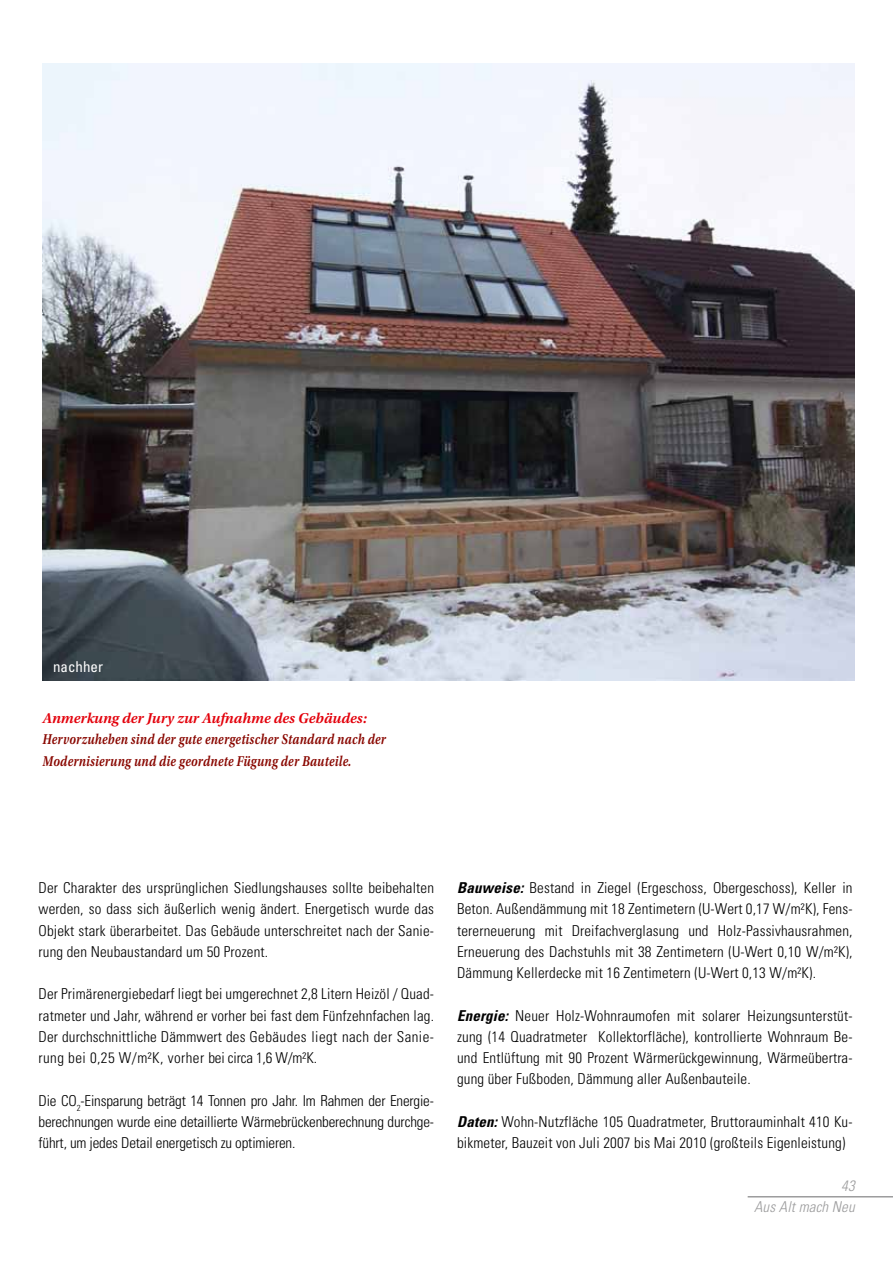
<style>
.page{position:relative;width:893px;height:1263px;background:#fff}
.page>*{position:absolute;margin:0;border:0;box-sizing:border-box;transform-origin:0 0}
.Mengentext{font:300 condensed 15px/21.3px "Univers";letter-spacing:.01em;color:#000;text-align:justify}
.Auszeichnung_Mengent{font:300 condensed 15px/21.3px "Univers";letter-spacing:.01em;color:#000;text-align:justify}
.t1{font:italic 600 15px "Utopia Std";letter-spacing:.02em;color:#890700;scale:.81 1}
.t2{font:italic 600 15px "Utopia Std";color:#e3000b}
.t3{font:italic 300 condensed 15px/21.3px "Univers";letter-spacing:.01em;color:#9c9c9d;text-align:right}
.Bildunterschrift{font:condensed 15px "Univers";color:#fff}
.s1{font-weight:700;font-style:italic}
</style>
<div class="page">
<hr style="left:748px;top:1196px;width:145px;height:1px;background:#9c9c9d">
<img style="left:43px;top:64px;width:812px;height:616px">
<p class="Bildunterschrift" style="left:53px;top:657px;width:51px">nachher</p>
<p class="t2" style="left:43px;top:710px;width:326px">Anmerkung der Jury zur Aufnahme des Gebäudes:</p>
<p class="t1" style="left:43px;top:731px;width:426px">Hervorzuheben sind der gute energetischer Standard nach der</p>
<p class="t1" style="left:43px;top:752px;width:383px">Modernisierung und die geordnete Fügung der Bauteile.</p>
<p class="Mengentext" style="left:39px;top:877px;width:397px">Der Charakter des ursprünglichen Siedlungshauses sollte beibehalten werden, so dass sich äußerlich wenig ändert. Energetisch wurde das Objekt stark überarbeitet. Das Gebäude unterschreitet nach der Sanie&shy;rung den Neubaustandard um 50 Prozent.</p>
<p class="Mengentext" style="left:39px;top:983px;width:397px">Der Primärenergiebedarf liegt bei umgerechnet 2,8 Litern Heizöl / Quad&shy;ratmeter und Jahr, während er vorher bei fast dem Fünfzehnfachen lag.<br>Der durchschnittliche Dämmwert des Gebäudes liegt nach der Sanie&shy;rung bei 0,25 W/m²K, vorher bei circa 1,6 W/m²K.</p>
<p class="Mengentext" style="left:39px;top:1090px;width:397px">Die CO<sub>2</sub>-Einsparung beträgt 14 Tonnen pro Jahr. Im Rahmen der Energie&shy;berechnungen wurde eine detaillierte Wärmebrückenberechnung durchge&shy;führt, um jedes Detail energetisch zu optimieren.</p>
<p class="Mengentext" style="left:457px;top:877px;width:397px"><span class="s1">Bauweise:</span> Bestand in Ziegel (Ergeschoss, Obergeschoss), Keller in Beton. Außendämmung mit 18 Zentimetern (U-Wert 0,17 W/m²K), Fens&shy;tererneuerung mit Dreifachverglasung und Holz-Passivhausrahmen, Erneuerung des Dachstuhls mit 38 Zentimetern (U-Wert 0,10 W/m²K), Dämmung Kellerdecke mit 16 Zentimetern (U-Wert 0,13 W/m²K).</p>
<p class="Auszeichnung_Mengent" style="left:457px;top:1005px;width:397px"><span class="s1">Energie:</span> Neuer Holz-Wohnraumofen mit solarer Heizungsunterstüt&shy;zung (14 Quadratmeter Kollektorfläche), kontrollierte Wohnraum Be&shy;und Entlüftung mit 90 Prozent Wärmerückgewinnung, Wärmeübertra&shy;gung über Fußboden, Dämmung aller Außenbauteile.</p>
<p class="Auszeichnung_Mengent" style="left:457px;top:1111px;width:397px"><span class="s1">Daten:</span> Wohn-Nutzfläche 105 Quadratmeter, Bruttorauminhalt 410 Ku&shy;bikmeter, Bauzeit von Juli 2007 bis Mai 2010 (großteils Eigenleistung)</p>
<p class="t3" style="left:754px;top:1175px;width:102px">43<br>Aus Alt mach Neu</p>
</div>
